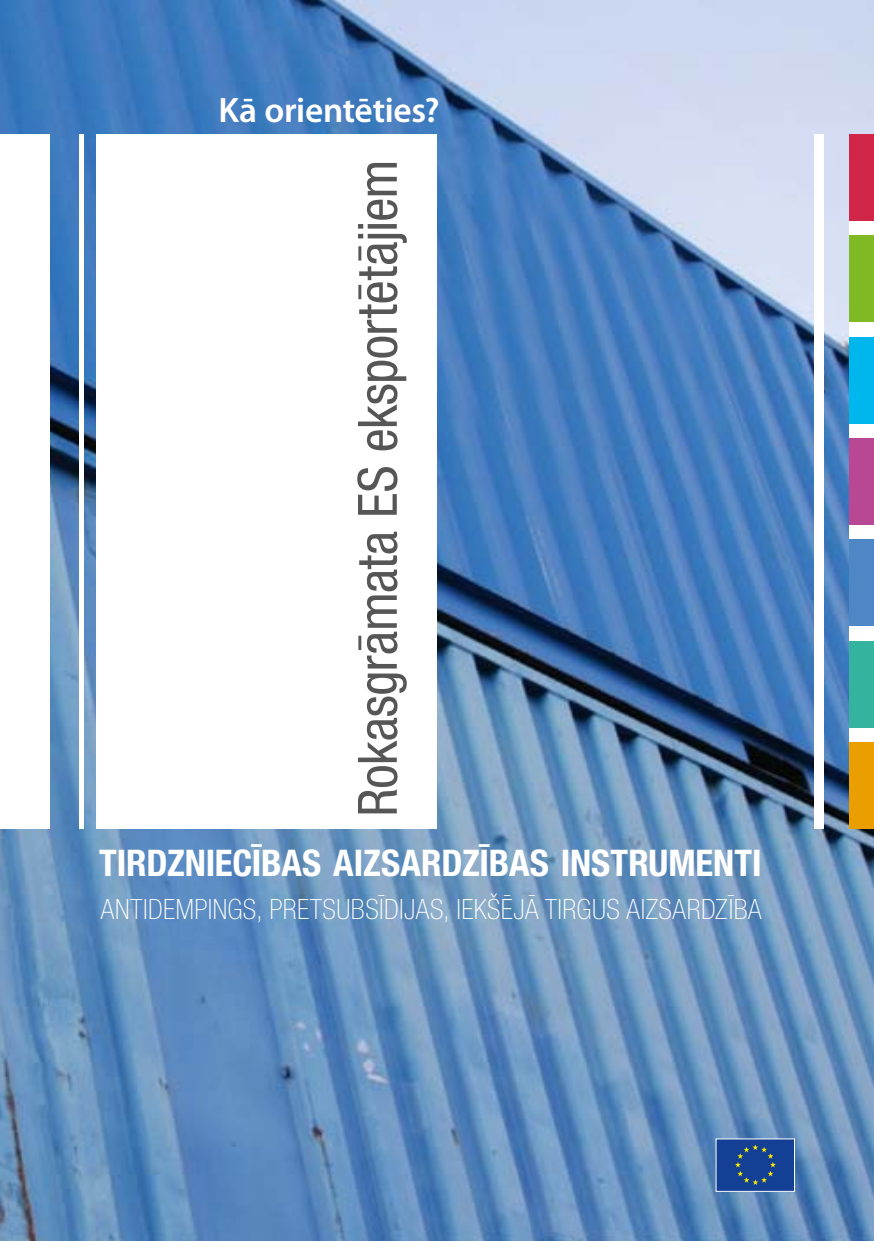
<style>
.page{position:relative;width:874px;height:1241px;background:#fff}
.page>*{position:absolute;margin:0;border:0;box-sizing:border-box;transform-origin:0 0}
.t1{font:condensed 54.25px "Helvetica Neue LT Pro";letter-spacing:-.01em;color:#565656}
.t2{font:700 condensed 36.75px "Helvetica Neue LT Pro";color:#fff}
.t3{font:600 35.35px "Myriad Pro";letter-spacing:-.01em;color:#fff}
.t4{font:100 condensed 28px "Helvetica Neue LT Pro";letter-spacing:.015em;color:#fff}
</style>
<div class="page">
<img style="left:0;top:0;width:873px;height:1240px">
<div style="left:0;top:134px;width:50px;height:694px;background:#fff"></div>
<div style="left:848px;top:134px;width:25px;height:694px;background:#fff"></div>
<div style="left:814px;top:134px;width:9px;height:694px;background:#fff"></div>
<div style="left:79px;top:134px;width:5px;height:694px;background:#fff"></div>
<div style="left:848px;top:134px;width:25px;height:87px;background:#d12647"></div>
<div style="left:848px;top:235px;width:25px;height:87px;background:#7fba25"></div>
<div style="left:848px;top:336px;width:25px;height:87px;background:#00b7ed"></div>
<div style="left:848px;top:438px;width:25px;height:87px;background:#b84894"></div>
<div style="left:848px;top:539px;width:25px;height:87px;background:#4f87c6"></div>
<div style="left:848px;top:742px;width:25px;height:86px;background:#eb9e00"></div>
<div style="left:848px;top:640px;width:25px;height:87px;background:#34b49f"></div>
<div style="left:715px;top:1138px;width:79px;height:53px;background:#134094"></div>
<svg style="left:735px;top:1144px;width:40px;height:40px"></svg>
<div style="left:97px;top:134px;width:340px;height:694px;background:#fff"></div>
<p class="t3" style="left:218px;top:90px;width:222px">Kā orientēties?</p>
<h1 class="t1" style="left:346px;top:816px;width:658px;rotate:-90deg">Rokasgrāmata ES eksportētājiem</h1>
<h2 class="t2" style="left:99px;top:841px;width:663px">TIRDZNIECĪBAS AIZSARDZĪBAS INSTRUMENTI</h2>
<p class="t4" style="left:101px;top:893px;width:662px">ANTIDEMPINGS, PRETSUBSĪDIJAS, IEKŠĒJĀ TIRGUS AIZSARDZĪBA</p>
</div>
